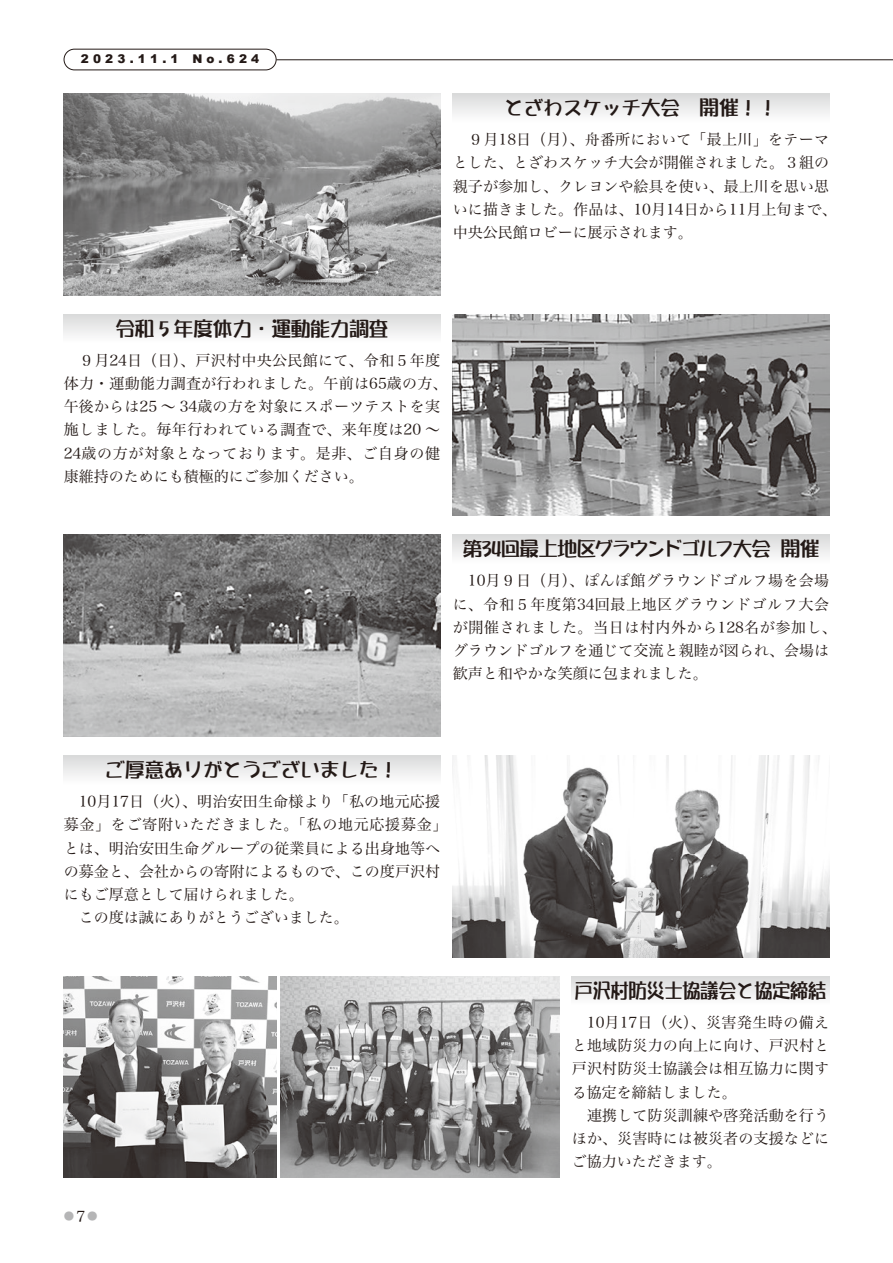
<style>
.page{position:relative;width:893px;height:1263px;background:#fff}
.page>*{position:absolute;margin:0;border:0;box-sizing:border-box;transform-origin:0 0}
.t1{font:19.5px "Highcollar PO Ptai EG Heavy SJIS";color:#231916}
.t2{font:19.5px "Highcollar PO Ptai EG Heavy SJIS";letter-spacing:-.06em;color:#231916}
.t3{font:19.5px "Highcollar PO Ptai EG Heavy SJIS";color:#231916;scale:.92 1}
.t4{font:15px/23.2px "Hira Min Pro W3";letter-spacing:.005em;color:#231916}
.t5{font:900 12px "Arial";letter-spacing:.35em;color:#231916}
.t6{font:10.5px "Hira Min Pro W3";color:#b5b5b6}
</style>
<div class="page">
<hr style="left:276px;top:60px;width:617px;height:1px;background:#231916">
<div style="left:64px;top:49px;width:212px;height:21px;border:1px solid #231916;border-radius:10px"></div>
<svg style="left:453px;top:94px;width:376px;height:20px"></svg>
<div style="left:64px;top:314px;width:376px;height:30px;background:linear-gradient(to bottom,#dadada,#fefefe)"></div>
<svg style="left:64px;top:756px;width:376px;height:20px"></svg>
<div style="left:453px;top:535px;width:376px;height:30px;background:linear-gradient(to bottom,#dadada,#fffeff)"></div>
<div style="left:572px;top:976px;width:257px;height:30px;background:linear-gradient(to bottom,#dadada,#fefefe)"></div>
<img style="left:64px;top:94px;width:376px;height:201px">
<img style="left:64px;top:535px;width:376px;height:201px">
<img style="left:281px;top:976px;width:278px;height:202px">
<img style="left:453px;top:314px;width:376px;height:202px">
<img style="left:453px;top:756px;width:376px;height:201px">
<img style="left:64px;top:976px;width:212px;height:202px">
<p class="t5" style="left:81px;top:50px;width:99px">2023.11.1</p>
<p class="t5" style="left:192px;top:50px;width:68px">N o.624</p>
<h1 class="t1" style="left:504px;top:98px;width:274px">とざわスケッチ大会　開催!!</h1>
<p class="t4" style="left:453px;top:126px;width:385px">　９月18日（月）、舟番所において「最上川」をテーマとした、とざわスケッチ大会が開催されました。３組の親子が参加し、クレヨンや絵具を使い、最上川を思い思いに描きました。作品は、10月14日から11月上旬まで、中央公民館ロビーに展示されます。</p>
<h1 class="t1" style="left:115px;top:318px;width:274px">令和 5 年度体力・運動能力調査</h1>
<p class="t4" style="left:64px;top:347px;width:385px">　９月24日（日）、戸沢村中央公民館にて、令和５年度体力・運動能力調査が行われました。午前は65歳の方、午後からは25 ～ 34歳の方を対象にスポーツテストを実施しました。毎年行われている調査で、来年度は20 ~<br>24歳の方が対象となっております。是非、ご自身の健康維持のためにも積極的にご参加ください。</p>
<h1 class="t2" style="left:463px;top:539px;width:310px">第34回最上地区グラウンドゴルフ大会</h1>
<h1 class="t1" style="left:781px;top:539px;width:40px">開催</h1>
<p class="t4" style="left:453px;top:568px;width:385px">　10月９日（月）、ぽんぽ館グラウンドゴルフ場を会場に、令和５年度第34回最上地区グラウンドゴルフ大会が開催されました。当日は村内外から128名が参加し、グラウンドゴルフを通じて交流と親睦が図られ、会場は歓声と和やかな笑顔に包まれました。</p>
<h1 class="t1" style="left:106px;top:760px;width:294px">ご厚意ありがとうございました!</h1>
<p class="t4" style="left:64px;top:788px;width:385px">　10月17日（火）、明治安田生命様より「私の地元応援募金」をご寄附いただきました。「私の地元応援募金「とは、明治安田生命グループの従業員による出身地等への募金と、会社からの寄附によるもので、この度戸沢村にもご厚意として届けられました。<br>　この度は誠にありがとうございました。</p>
<p class="t4" style="left:76px;top:1203px;width:10px">7</p>
<p class="t6" style="left:64px;top:1207px;width:12px">●</p>
<p class="t6" style="left:87px;top:1207px;width:12px">●</p>
<h1 class="t3" style="left:575px;top:981px;width:274px">戸沢村防災士協議会と協定締結</h1>
<p class="t4" style="left:572px;top:1009px;width:259px">　10月17日（火）、災害発生時の備えと地域防災力の向上に向け、戸沢村と戸沢村防災士協議会は相互協力に関する協定を締結しました。<br>　連携して防災訓練や啓発活動を行うほか、災害時には被災者の支援などにご協力いただきます。</p>
</div>
